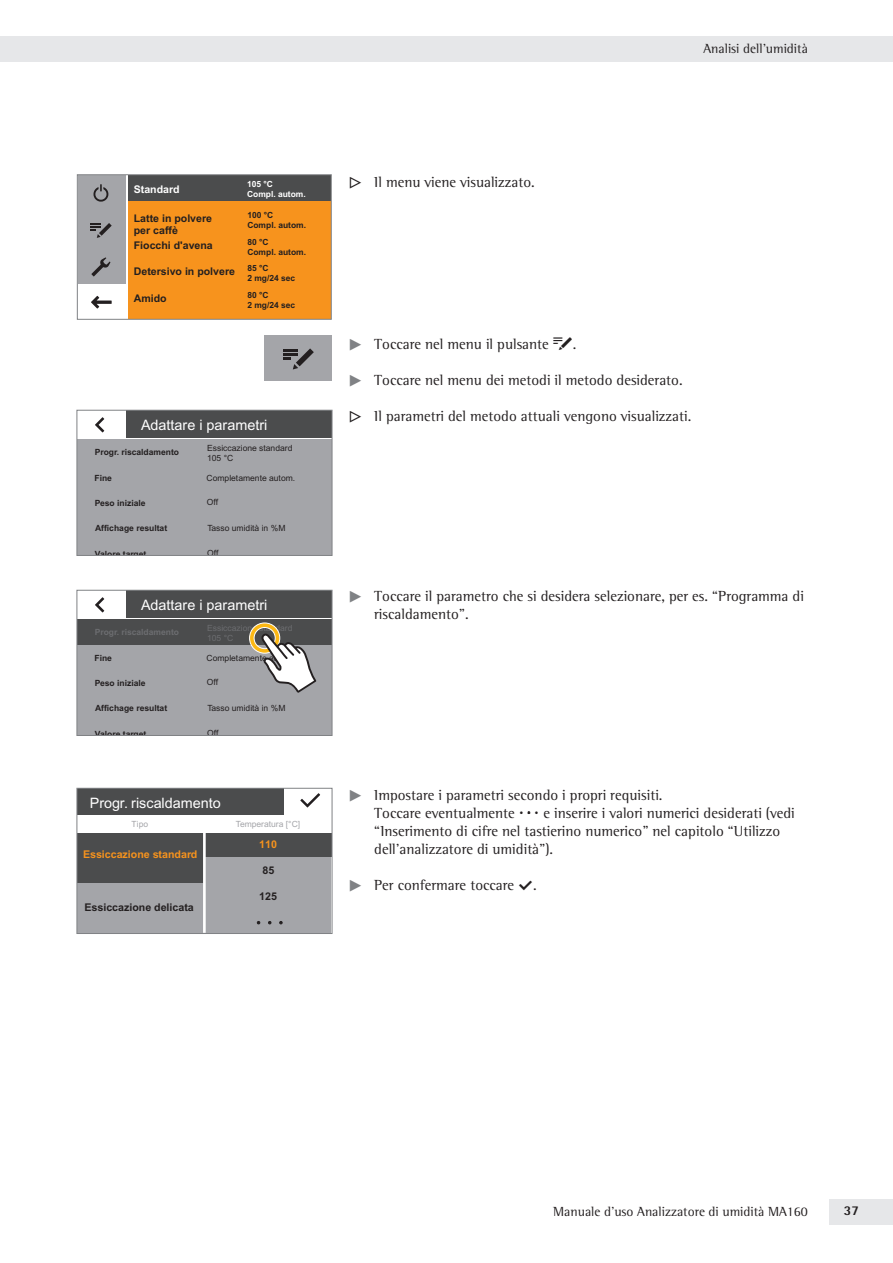
<style>
.page{position:relative;width:893px;height:1263px;background:#fff}
.page>*{position:absolute;margin:0;border:0;box-sizing:border-box;transform-origin:0 0}
.t1{font:15px/18px "Sartorius Rotis Mail 2013";color:#231f20}
.t2{font:14.4px "Arial";color:#fff}
.t3{font:13.5px "Sartorius Rotis Mail 2013";color:#231f20}
.t4{font:800 13.5px "Sartorius Rotis Sans 2013";color:#231f20}
.t5{font:700 10.65px/11.7px "Arial";color:#231f20}
.t6{font:700 10.65px "Arial";color:#f7931d}
.t7{font:700 10.65px "Arial";color:#fff}
.t8{font:700 8.55px "Arial";color:#231f20}
.t9{font:8.55px/10.2px "Arial";color:#231f20}
.t10{font:8.55px/10.2px "Arial";color:#6c6d70}
.t11{font:700 8.55px "Arial";color:#6c6d70}
.t12{font:8.55px "Arial";color:#a4a5a9}
.t13{font:700 8.4px/10.2px "Arial";color:#231f20}
.t14{font:700 8.4px/10.2px "Arial";color:#fff}
.s1{font-family:"Pik 6"}
.s2{font-family:"Pik 6";color:#808285}
.s3{font-family:"phoenix SQP";font-size:18px}
.s4{font-family:"phoenix SQP";font-size:21px}
</style>
<div class="page">
<div style="left:0;top:36px;width:893px;height:26px;background:#e6e7e9"></div>
<div style="left:829px;top:1199px;width:64px;height:26px;background:#e6e7e9"></div>
<div style="left:128px;top:175px;width:203px;height:144px;background:#f7931d"></div>
<div style="left:128px;top:175px;width:203px;height:26px;background:#4b4c4d"></div>
<svg style="left:91px;top:296px;width:21px;height:12px"></svg>
<div style="left:78px;top:175px;width:48px;height:109px;background:#a4a5a9"></div>
<svg style="left:91px;top:257px;width:19px;height:19px"></svg>
<svg style="left:93px;top:184px;width:15px;height:18px"></svg>
<svg style="left:90px;top:223px;width:22px;height:15px"></svg>
<div style="left:77px;top:174px;width:255px;height:146px;border:1px solid #808285"></div>
<div style="left:264px;top:335px;width:68px;height:45px;background:#a4a5a9"></div>
<svg style="left:283px;top:348px;width:31px;height:21px"></svg>
<div style="left:78px;top:440px;width:254px;height:115px;background:#a4a5a9"></div>
<div style="left:126px;top:410px;width:206px;height:27px;background:#4b4c4d"></div>
<svg style="left:95px;top:417px;width:9px;height:15px"></svg>
<div style="left:77px;top:410px;width:255px;height:146px;border:1px solid #808285"></div>
<div style="left:78px;top:620px;width:254px;height:115px;background:#a4a5a9"></div>
<div style="left:126px;top:590px;width:206px;height:27px;background:#4b4c4d"></div>
<div style="left:78px;top:620px;width:254px;height:25px;background:#4b4c4d"></div>
<svg style="left:95px;top:597px;width:9px;height:15px"></svg>
<svg style="left:249px;top:622px;width:68px;height:71px"></svg>
<div style="left:77px;top:590px;width:255px;height:146px;border:1px solid #808285"></div>
<div style="left:78px;top:833px;width:253px;height:100px;background:#a4a5a9"></div>
<div style="left:205px;top:833px;width:127px;height:24px;background:#4b4c4d"></div>
<svg style="left:300px;top:793px;width:20px;height:14px"></svg>
<div style="left:78px;top:788px;width:206px;height:26px;background:#4b4c4d"></div>
<div style="left:78px;top:833px;width:126px;height:50px;background:#4b4c4d"></div>
<hr style="left:203px;top:833px;width:3px;height:100px;background:#fff">
<div style="left:77px;top:788px;width:255px;height:146px;border:1px solid #808285"></div>
<p class="t3" style="left:703px;top:41px;width:106px">Analisi dell’umidità</p>
<p class="t7" style="left:134px;top:182px;width:47px">Standard</p>
<p class="t14" style="left:247px;top:179px;width:60px">105 °C<br>Compl. autom.</p>
<p class="t13" style="left:247px;top:210px;width:60px">100 °C<br>Compl. autom.</p>
<p class="t13" style="left:247px;top:237px;width:60px">80 °C<br>Compl. autom.</p>
<p class="t13" style="left:247px;top:263px;width:49px">85 °C<br>2 mg/24 sec</p>
<p class="t13" style="left:247px;top:290px;width:49px">80 °C<br>2 mg/24 sec</p>
<p class="t5" style="left:134px;top:213px;width:80px">Latte in polvere per caffè</p>
<p class="t5" style="left:134px;top:239px;width:80px">Fiocchi d'avena</p>
<p class="t5" style="left:134px;top:266px;width:103px">Detersivo in polvere</p>
<p class="t5" style="left:134px;top:292px;width:34px">Amido</p>
<p class="t2" style="left:141px;top:417px;width:128px">Adattare i parametri</p>
<p class="t8" style="left:95px;top:447px;width:86px">Progr. riscaldamento</p>
<p class="t8" style="left:94px;top:473px;width:19px">Fine</p>
<p class="t8" style="left:95px;top:498px;width:52px">Peso iniziale</p>
<p class="t8" style="left:95px;top:523px;width:74px">Affichage resultat</p>
<p class="t9" style="left:207px;top:443px;width:87px">Essiccazione standard<br>105 °C</p>
<p class="t9" style="left:207px;top:473px;width:90px">Completamente autom.</p>
<p class="t9" style="left:207px;top:497px;width:13px">Off</p>
<p class="t9" style="left:207px;top:523px;width:80px">Tasso umidità in %M</p>
<p class="t8" style="left:95px;top:549px;width:53px">Valore target</p>
<p class="t9" style="left:207px;top:548px;width:13px">Off</p>
<p class="t2" style="left:141px;top:597px;width:128px">Adattare i parametri</p>
<p class="t11" style="left:95px;top:627px;width:86px">Progr. riscaldamento</p>
<p class="t8" style="left:94px;top:653px;width:19px">Fine</p>
<p class="t8" style="left:95px;top:678px;width:52px">Peso iniziale</p>
<p class="t8" style="left:95px;top:703px;width:74px">Affichage resultat</p>
<p class="t10" style="left:207px;top:623px;width:87px">Essiccazione standard<br>105 °C</p>
<p class="t9" style="left:207px;top:653px;width:90px">Completamente autom.</p>
<p class="t9" style="left:207px;top:677px;width:13px">Off</p>
<p class="t9" style="left:207px;top:703px;width:80px">Tasso umidità in %M</p>
<p class="t8" style="left:95px;top:729px;width:53px">Valore target</p>
<p class="t9" style="left:207px;top:728px;width:13px">Off</p>
<p class="t2" style="left:90px;top:794px;width:132px">Progr. riscaldamento</p>
<p class="t12" style="left:132px;top:819px;width:18px">Tipo</p>
<p class="t12" style="left:236px;top:819px;width:66px">Temperatura [°C]</p>
<p class="t6" style="left:259px;top:838px;width:19px">110</p>
<p class="t5" style="left:262px;top:865px;width:13px">85</p>
<p class="t5" style="left:259px;top:890px;width:19px">125</p>
<p class="t5" style="left:84px;top:901px;width:111px">Essiccazione delicata</p>
<p class="t6" style="left:83px;top:848px;width:116px">Essiccazione standard</p>
<p class="t1" style="left:349px;top:173px;width:186px"><span class="s1">y</span> Il menu viene visualizzato.</p>
<p class="t1" style="left:349px;top:335px;width:228px"><span class="s2">t</span> Toccare nel menu il pulsante <span class="s3">M</span>.</p>
<p class="t1" style="left:349px;top:371px;width:334px"><span class="s2">t</span> Toccare nel menu dei metodi il metodo desiderato.</p>
<p class="t1" style="left:349px;top:407px;width:343px"><span class="s1">y</span> Il parametri del metodo attuali vengono visualizzati.</p>
<p class="t1" style="left:374px;top:587px;width:431px;text-indent:-26px"><span class="s2">t</span> Toccare il parametro che si desidera selezionare, per es. “Programma di riscaldamento”.</p>
<p class="t1" style="left:374px;top:785px;width:422px;text-indent:-26px"><span class="s2">t</span> Impostare i parametri secondo i propri requisiti.<br>Toccare eventualmente <span class="s4">t</span> e inserire i valori numerici desiderati (vedi “Inserimento di cifre nel tastierino numerico” nel capitolo “Utilizzo dell’analizzatore di umidità”).</p>
<p class="t1" style="left:349px;top:875px;width:188px"><span class="s2">t</span> Per confermare toccare <span class="s3">l</span>.</p>
<p class="t3" style="left:553px;top:1203px;width:256px">Manuale d’uso Analizzatore di umidità MA160</p>
<p class="t4" style="left:844px;top:1202px;width:17px">37</p>
</div>
